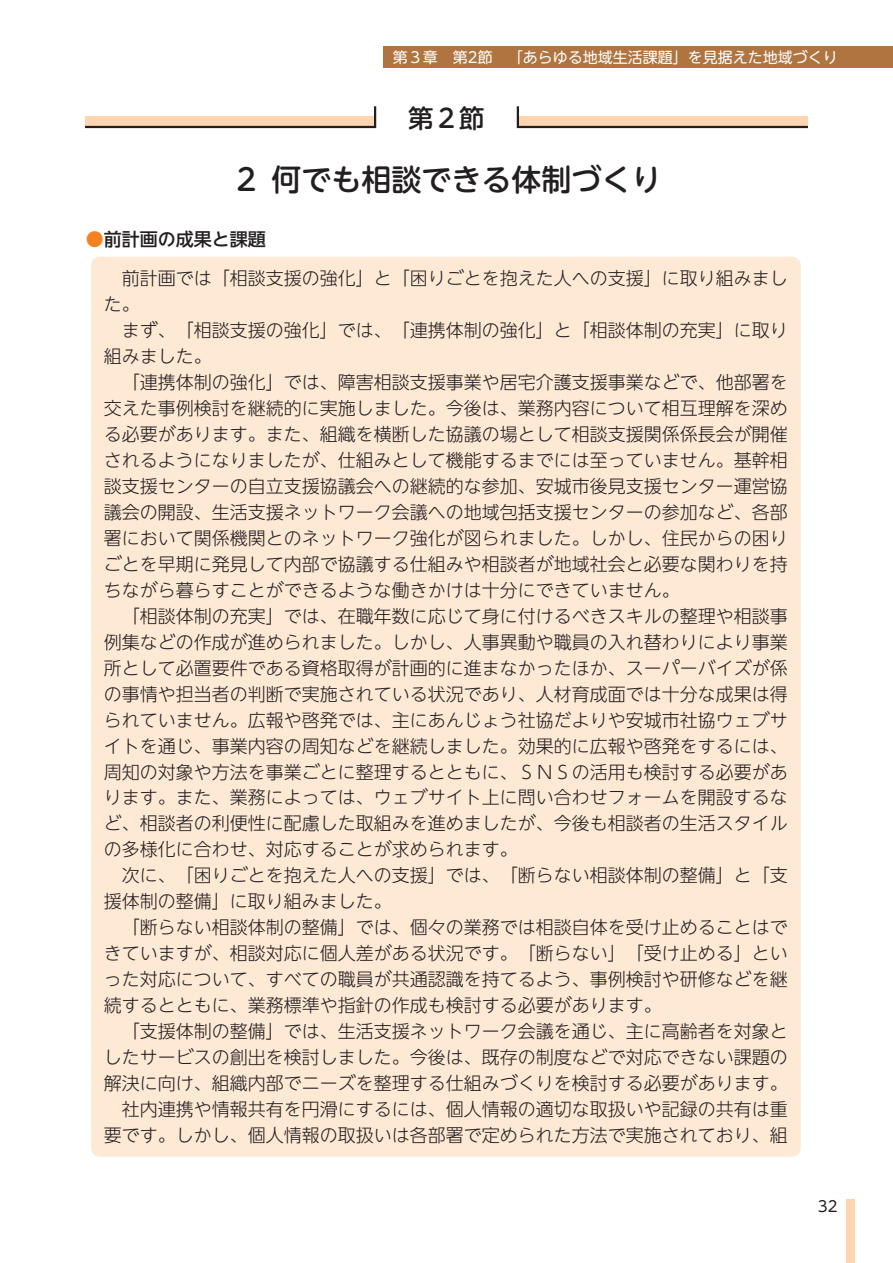
<style>
.page{position:relative;width:893px;height:1263px;background:#fff}
.page>*{position:absolute;margin:0;border:0;box-sizing:border-box;transform-origin:0 0}
.t1{font:500 30px "UD Shin M Go Pro";color:#231f20}
.t2{font:500 25.5px "UD Shin M Go Pro";color:#231f20}
.t3{font:300 18px/39px "UD Shin Go NT Pro";color:#231f20}
.t4{font:15px "UD Shin M Go Pro";color:#fff}
.t5{font:15px "UD Shin M Go Pro";color:#231f20}
.s1{font-weight:500;color:#f58220}
.s2{font-weight:500}
</style>
<div class="page">
<div style="left:384px;top:47px;width:509px;height:21px;background:#af743f"></div>
<div style="left:846px;top:1199px;width:9px;height:64px;background:#fdd5b0"></div>
<div style="left:91px;top:257px;width:710px;height:900px;background:#fee9d5;border-radius:9px"></div>
<svg style="left:85px;top:106px;width:292px;height:23px"></svg>
<svg style="left:516px;top:106px;width:292px;height:23px"></svg>
<p class="t4" style="left:393px;top:46px;width:446px">第３章　第2節　「あらゆる地域生活課題」を見据えた地域づくり</p>
<h2 class="t2" style="left:408px;top:97px;width:78px">第２節</h2>
<h1 class="t1" style="left:231px;top:155px;width:431px">２ 何でも相談できる体制づくり</h1>
<p class="t3" style="left:122px;top:219px;width:667px;text-indent:-36px"><span class="s1">●</span><span class="s2">前計画の成果と課題<br></span>前計画では「相談支援の強化」と「困りごとを抱えた人への支援」に取り組みまし</p>
<p class="t3" style="left:104px;top:284px;width:37px">た。</p>
<p class="t3" style="left:122px;top:310px;width:667px">まず、「相談支援の強化」では、「連携体制の強化」と「相談体制の充実」に取り</p>
<p class="t3" style="left:104px;top:336px;width:109px">組みました。</p>
<p class="t3" style="left:122px;top:362px;width:667px">「連携体制の強化」では、障害相談支援事業や居宅介護支援事業などで、他部署を</p>
<p class="t3" style="left:104px;top:388px;width:685px">交えた事例検討を継続的に実施しました。今後は、業務内容について相互理解を深め</p>
<p class="t3" style="left:104px;top:414px;width:685px">る必要があります。また、組織を横断した協議の場として相談支援関係係長会が開催</p>
<p class="t3" style="left:104px;top:440px;width:685px">されるようになりましたが、仕組みとして機能するまでには至っていません。基幹相</p>
<p class="t3" style="left:104px;top:466px;width:685px">談支援センターの自立支援協議会への継続的な参加、安城市後見支援センター運営協</p>
<p class="t3" style="left:104px;top:492px;width:685px">議会の開設、生活支援ネットワーク会議への地域包括支援センターの参加など、各部</p>
<p class="t3" style="left:104px;top:518px;width:685px">署において関係機関とのネットワーク強化が図られました。しかし、住民からの困り</p>
<p class="t3" style="left:104px;top:544px;width:685px">ごとを早期に発見して内部で協議する仕組みや相談者が地域社会と必要な関わりを持</p>
<p class="t3" style="left:104px;top:570px;width:577px">ちながら暮らすことができるような働きかけは十分にできていません。</p>
<p class="t3" style="left:122px;top:596px;width:667px">「相談体制の充実」では、在職年数に応じて身に付けるべきスキルの整理や相談事</p>
<p class="t3" style="left:104px;top:622px;width:685px">例集などの作成が進められました。しかし、人事異動や職員の入れ替わりにより事業</p>
<p class="t3" style="left:104px;top:648px;width:685px">所として必置要件である資格取得が計画的に進まなかったほか、スーパーバイズが係</p>
<p class="t3" style="left:104px;top:674px;width:685px">の事情や担当者の判断で実施されている状況であり、人材育成面では十分な成果は得</p>
<p class="t3" style="left:104px;top:700px;width:685px">られていません。広報や啓発では、主にあんじょう社協だよりや安城市社協ウェブサ</p>
<p class="t3" style="left:104px;top:725px;width:685px">イトを通じ、事業内容の周知などを継続しました。効果的に広報や啓発をするには、</p>
<p class="t3" style="left:104px;top:751px;width:685px">周知の対象や方法を事業ごとに整理するとともに、ＳＮＳの活用も検討する必要があ</p>
<p class="t3" style="left:104px;top:777px;width:685px">ります。また、業務によっては、ウェブサイト上に問い合わせフォームを開設するな</p>
<p class="t3" style="left:104px;top:803px;width:685px">ど、相談者の利便性に配慮した取組みを進めましたが、今後も相談者の生活スタイル</p>
<p class="t3" style="left:104px;top:829px;width:415px">の多様化に合わせ、対応することが求められます。</p>
<p class="t3" style="left:122px;top:855px;width:667px">次に、「困りごとを抱えた人への支援」では、「断らない相談体制の整備」と「支</p>
<p class="t3" style="left:104px;top:881px;width:289px">援体制の整備」に取り組みました。</p>
<p class="t3" style="left:122px;top:907px;width:667px">「断らない相談体制の整備」では、個々の業務では相談自体を受け止めることはで</p>
<p class="t3" style="left:104px;top:933px;width:685px">きていますが、相談対応に個人差がある状況です。「断らない」「受け止める」とい</p>
<p class="t3" style="left:104px;top:959px;width:685px">った対応について、すべての職員が共通認識を持てるよう、事例検討や研修などを継</p>
<p class="t3" style="left:104px;top:985px;width:559px">続するとともに、業務標準や指針の作成も検討する必要があります。</p>
<p class="t3" style="left:122px;top:1011px;width:667px">「支援体制の整備」では、生活支援ネットワーク会議を通じ、主に高齢者を対象と</p>
<p class="t3" style="left:104px;top:1037px;width:685px">したサービスの創出を検討しました。今後は、既存の制度などで対応できない課題の</p>
<p class="t3" style="left:104px;top:1063px;width:685px">解決に向け、組織内部でニーズを整理する仕組みづくりを検討する必要があります。</p>
<p class="t3" style="left:122px;top:1089px;width:667px">社内連携や情報共有を円滑にするには、個人情報の適切な取扱いや記録の共有は重</p>
<p class="t3" style="left:104px;top:1115px;width:685px">要です。しかし、個人情報の取扱いは各部署で定められた方法で実施されており、組</p>
<p class="t5" style="left:818px;top:1194px;width:21px">32</p>
</div>
